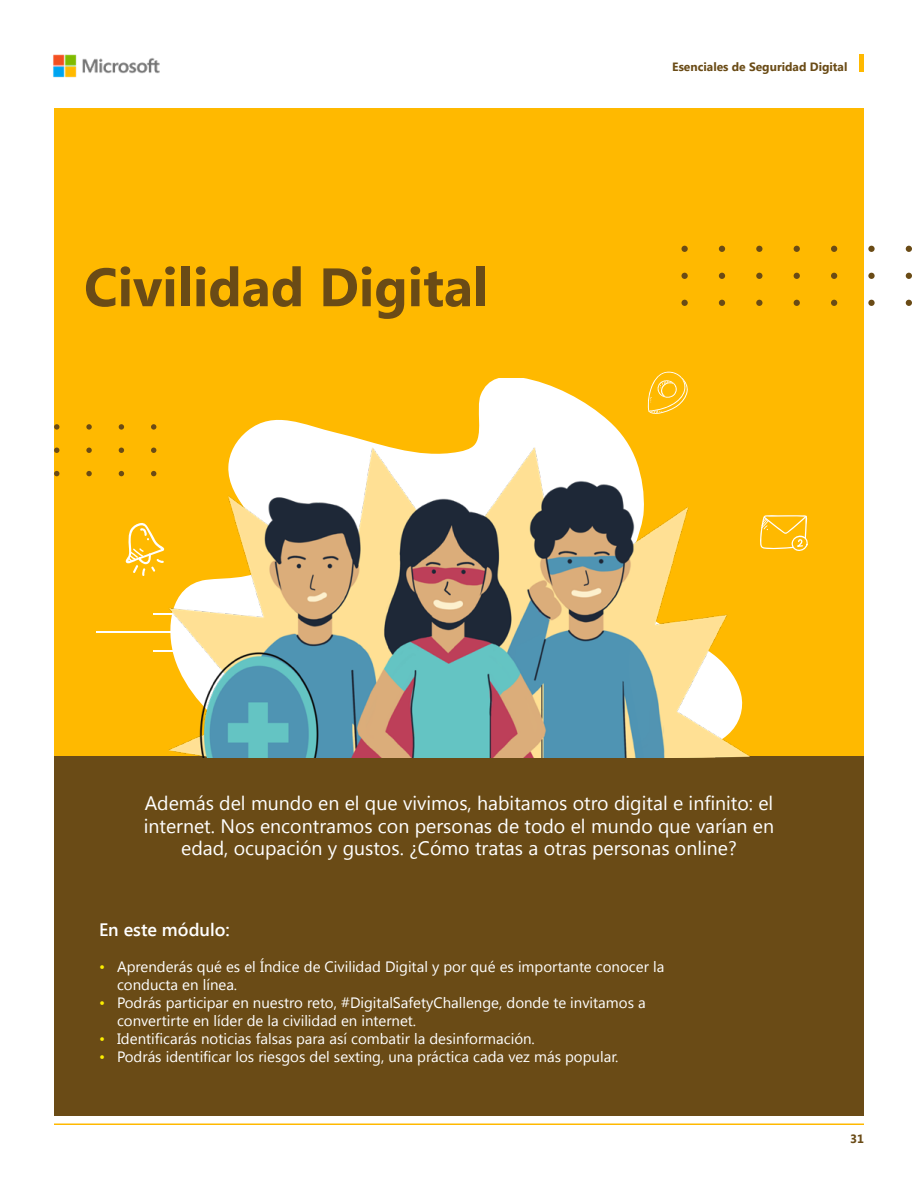
<style>
.page{position:relative;width:918px;height:1188px;background:#fff}
.page>*{position:absolute;margin:0;border:0;box-sizing:border-box;transform-origin:0 0}
.t1{font:700 54px "Segoe UI";color:#6a4b16}
.t2{font:19.5px/22.5px "Segoe UI";color:#fff;text-align:center}
.t3{font:600 18px "Segoe UI";color:#fff}
.t4{font:15px/18px "Segoe UI";color:#fff}
.t5{font:700 12px "Segoe UI";color:#6a4b16}
.s1{color:#fcee00}
</style>
<div class="page">
<img style="left:53px;top:54px;width:107px;height:24px">
<hr style="left:54px;top:1124px;width:810px;height:1px;background:#ffb900">
<hr style="left:860px;top:54px;width:4px;height:18px;background:#ffb900">
<div style="left:54px;top:108px;width:810px;height:648px;background:#ffb900"></div>
<div style="left:54px;top:756px;width:810px;height:360px;background:#6a4b16"></div>
<div style="left:681px;top:246px;width:7px;height:6px;background:#6a4b16;border-radius:50%"></div>
<svg style="left:719px;top:246px;width:6px;height:6px"></svg>
<svg style="left:756px;top:246px;width:6px;height:6px"></svg>
<svg style="left:794px;top:246px;width:6px;height:6px"></svg>
<svg style="left:831px;top:246px;width:6px;height:6px"></svg>
<div style="left:868px;top:246px;width:7px;height:6px;background:#6a4b16;border-radius:50%"></div>
<svg style="left:906px;top:246px;width:6px;height:6px"></svg>
<div style="left:681px;top:273px;width:7px;height:6px;background:#6a4b16;border-radius:50%"></div>
<svg style="left:719px;top:273px;width:6px;height:6px"></svg>
<svg style="left:756px;top:273px;width:6px;height:6px"></svg>
<svg style="left:794px;top:273px;width:6px;height:6px"></svg>
<svg style="left:831px;top:273px;width:6px;height:6px"></svg>
<div style="left:868px;top:273px;width:7px;height:6px;background:#6a4b16;border-radius:50%"></div>
<svg style="left:906px;top:273px;width:6px;height:6px"></svg>
<div style="left:681px;top:300px;width:7px;height:6px;background:#6a4b16;border-radius:50%"></div>
<svg style="left:719px;top:300px;width:6px;height:6px"></svg>
<svg style="left:756px;top:300px;width:6px;height:6px"></svg>
<svg style="left:794px;top:300px;width:6px;height:6px"></svg>
<svg style="left:831px;top:300px;width:6px;height:6px"></svg>
<div style="left:868px;top:300px;width:7px;height:6px;background:#6a4b16;border-radius:50%"></div>
<svg style="left:906px;top:300px;width:6px;height:6px"></svg>
<svg style="left:54px;top:424px;width:5px;height:6px"></svg>
<svg style="left:86px;top:424px;width:6px;height:6px"></svg>
<svg style="left:119px;top:424px;width:5px;height:6px"></svg>
<svg style="left:54px;top:448px;width:5px;height:5px"></svg>
<svg style="left:86px;top:448px;width:6px;height:5px"></svg>
<svg style="left:119px;top:448px;width:5px;height:5px"></svg>
<svg style="left:54px;top:471px;width:5px;height:5px"></svg>
<svg style="left:86px;top:471px;width:6px;height:5px"></svg>
<svg style="left:119px;top:471px;width:5px;height:5px"></svg>
<svg style="left:125px;top:523px;width:23px;height:53px"></svg>
<svg style="left:761px;top:515px;width:47px;height:36px"></svg>
<hr style="left:96px;top:631px;width:188px;height:1px;background:#fff">
<img style="left:148px;top:371px;width:613px;height:387px">
<h1 class="t1" style="left:84px;top:249px;width:406px">Civilidad Digital</h1>
<p class="t5" style="left:672px;top:58px;width:177px">Esenciales de Seguridad Digital</p>
<h2 class="t2" style="left:144px;top:791px;width:632px">Además del mundo en el que vivimos, habitamos otro digital e infinito: el internet. Nos encontramos con personas de todo el mundo que varían en edad, ocupación y gustos. ¿Cómo tratas a otras personas online?</h2>
<p class="t3" style="left:99px;top:917px;width:132px">En este módulo:</p>
<p class="t4" style="left:117px;top:957px;width:549px;text-indent:-18px"><span class="s1">•</span> Aprenderás qué es el Índice de Civilidad Digital y por qué es importante conocer la conducta en línea.</p>
<p class="t4" style="left:117px;top:993px;width:530px;text-indent:-18px"><span class="s1">•</span> Podrás participar en nuestro reto, #DigitalSafetyChallenge, donde te invitamos a convertirte en líder de la civilidad en internet.</p>
<p class="t4" style="left:99px;top:1029px;width:437px"><span class="s1">•</span> Identificarás noticias falsas para así combatir la desinformación.</p>
<p class="t4" style="left:99px;top:1047px;width:521px"><span class="s1">•</span> Podrás identificar los riesgos del sexting, una práctica cada vez más popular.</p>
<p class="t5" style="left:850px;top:1130px;width:15px">31</p>
</div>
